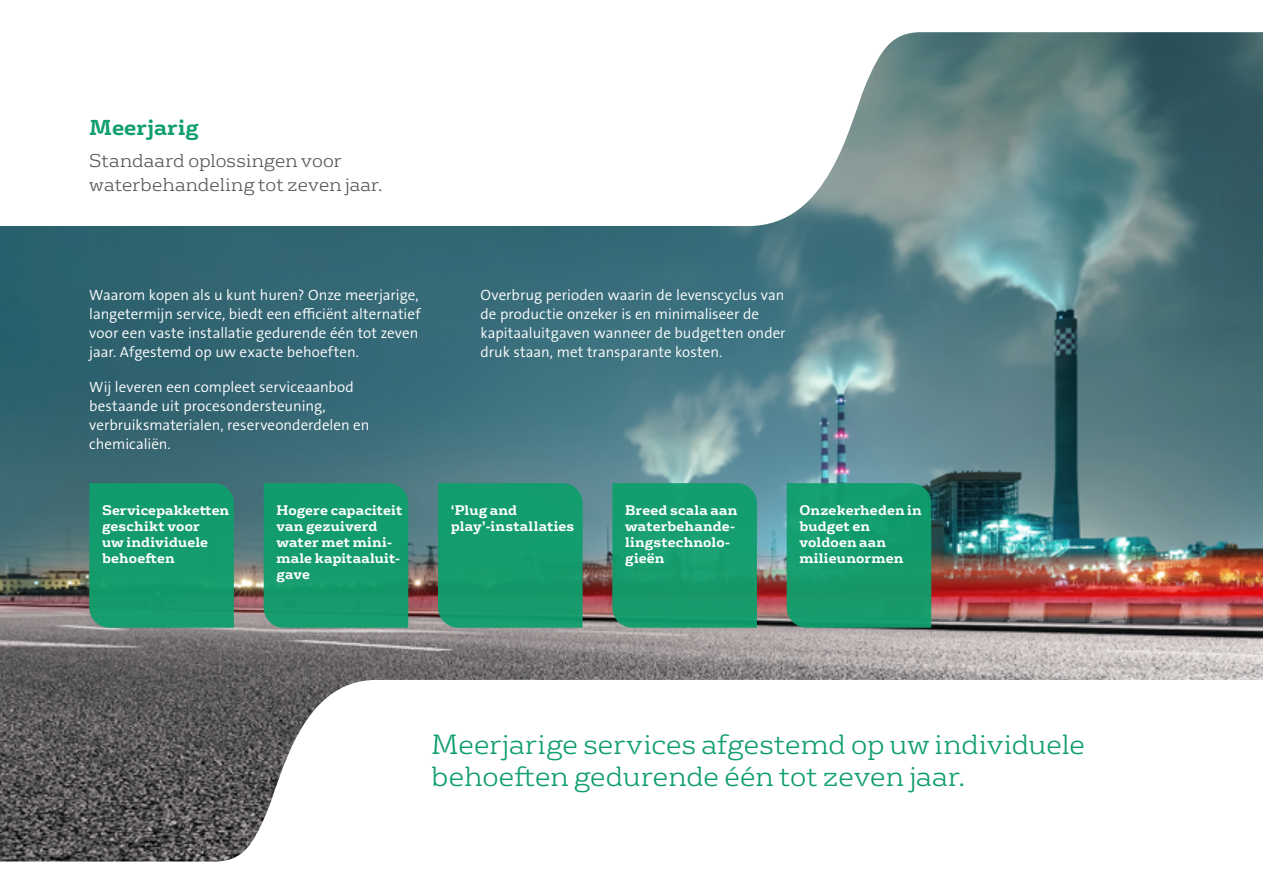
<style>
.page{position:relative;width:1263px;height:893px;background:#fff}
.page>*{position:absolute;margin:0;border:0;box-sizing:border-box;transform-origin:0 0}
.t1{font:300 27px/32.4px "FS Rufus";color:#109e6d}
.t2{font:700 21px "FS Rufus";color:#109e6d}
.t3{font:300 18px/24px "FS Rufus";letter-spacing:.005em;color:#575756}
.t4{font:15px/18.8px "The Sans Veolia W4 Se Lig";color:#fff}
.t5{font:700 13.5px/16.2px "FS Rufus";letter-spacing:.01em;color:#fff}
</style>
<div class="page">
<img style="left:0;top:226px;width:1263px;height:454px">
<svg style="left:752px;top:32px;width:511px;height:194px"></svg>
<svg style="left:0;top:680px;width:372px;height:182px"></svg>
<div style="left:89px;top:483px;width:145px;height:145px;background:#139b6d"></div>
<div style="left:264px;top:483px;width:144px;height:145px;background:#139c6e"></div>
<div style="left:438px;top:483px;width:145px;height:145px;background:#149c6e"></div>
<div style="left:612px;top:483px;width:145px;height:145px;background:#169d6f"></div>
<div style="left:787px;top:483px;width:144px;height:145px;background:#169b6c"></div>
<h2 class="t2" style="left:89px;top:109px;width:111px">Meerjarig</h2>
<p class="t3" style="left:89px;top:147px;width:295px">Standaard oplossingen voor waterbehandeling tot zeven jaar.</p>
<p class="t4" style="left:89px;top:286px;width:333px">Waarom kopen als u kunt huren? Onze meerjarige, langetermijn service, biedt een efficiënt alternatief voor een vaste installatie gedurende één tot zeven jaar. Afgestemd op uw exacte behoeften.</p>
<p class="t4" style="left:89px;top:378px;width:282px">Wij leveren een compleet serviceaanbod bestaande uit procesondersteuning, verbruiksmaterialen, reserveonderdelen en chemicaliën.</p>
<p class="t4" style="left:480px;top:286px;width:307px">Overbrug perioden waarin de levenscyclus van de productie onzeker is en minimaliseer de kapitaaluitgaven wanneer de budgetten onder druk staan, met transparante kosten.</p>
<p class="t5" style="left:102px;top:500px;width:128px">Servicepakketten geschikt voor<br>uw individuele behoeften</p>
<p class="t5" style="left:276px;top:500px;width:127px">Hogere capaciteit van gezuiverd water met mini&shy;male kapitaaluit&shy;gave</p>
<p class="t5" style="left:451px;top:500px;width:125px">‘Plug and play’-installaties</p>
<p class="t5" style="left:625px;top:500px;width:114px">Breed scala aan waterbehande&shy;lingstechnolo&shy;gieën</p>
<p class="t5" style="left:799px;top:500px;width:124px">Onzekerheden in budget en voldoen aan milieunormen</p>
<h1 class="t1" style="left:432px;top:726px;width:655px">Meerjarige services afgestemd op uw individuele behoeften gedurende één tot zeven jaar.</h1>
</div>
